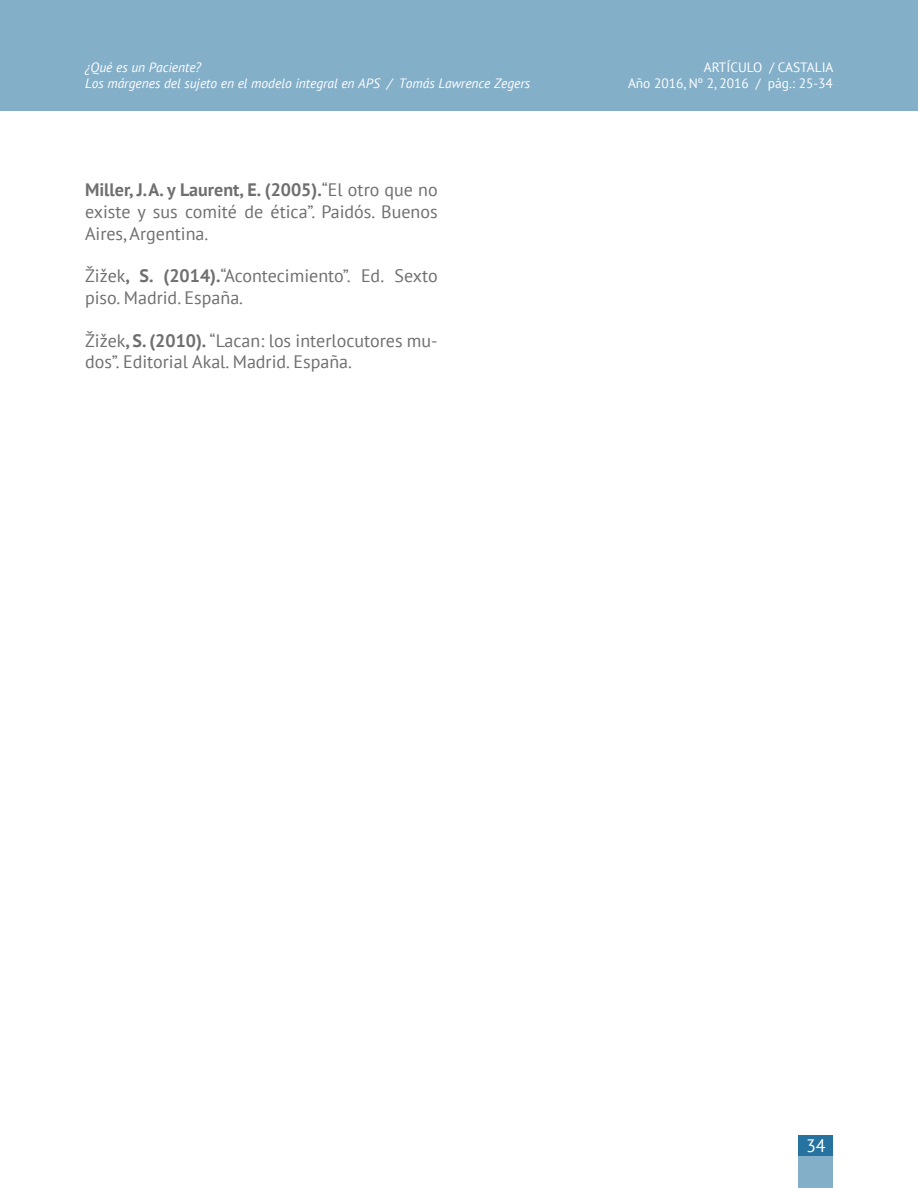
<style>
.page{position:relative;width:918px;height:1188px;background:#fff}
.page>*{position:absolute;margin:0;border:0;box-sizing:border-box;transform-origin:0 0}
.t1{font:18px/21.6px "PT Sans";color:#706f6f}
.t2{font:18px "PT Sans";color:#fff}
.t3{font:italic 13.5px/16.2px "PT Sans";color:#fff}
.t4{font:13.5px/16.2px "PT Sans";color:#fff;text-align:right}
.s1{font-weight:700}
</style>
<div class="page">
<div style="left:0;top:0;width:918px;height:111px;background:#84afc9"></div>
<div style="left:799px;top:1135px;width:34px;height:53px;background:#84afc9"></div>
<div style="left:799px;top:1135px;width:34px;height:21px;background:#2673a0"></div>
<p class="t3" style="left:85px;top:60px;width:447px">¿Qué es un Paciente?<br>Los márgenes del sujeto en el modelo integral en APS / Tomás Lawrence Zegers</p>
<p class="t1" style="left:85px;top:180px;width:354px;text-align:justify"><span class="s1">Miller, J.A. y Laurent, E. (2005).</span>“El otro que no existe y sus comité de ética”. Paidós. Buenos Aires, Argentina.</p>
<p class="t1" style="left:85px;top:266px;width:354px">Žižek<span class="s1">, S. (2014).</span>“Acontecimiento”. Ed. Sexto piso. Madrid. España.</p>
<p class="t1" style="left:85px;top:330px;width:354px">Žižek<span class="s1">, S. (2010).</span> “Lacan: los interlocutores mu&shy;dos”. Editorial Akal. Madrid. España.</p>
<p class="t4" style="left:628px;top:60px;width:207px">ARTÍCULO / CASTALIA<br>Año 2016, Nº 2, 2016 / pág.: 25-34</p>
<p class="t2" style="left:806px;top:1136px;width:21px">34</p>
</div>
